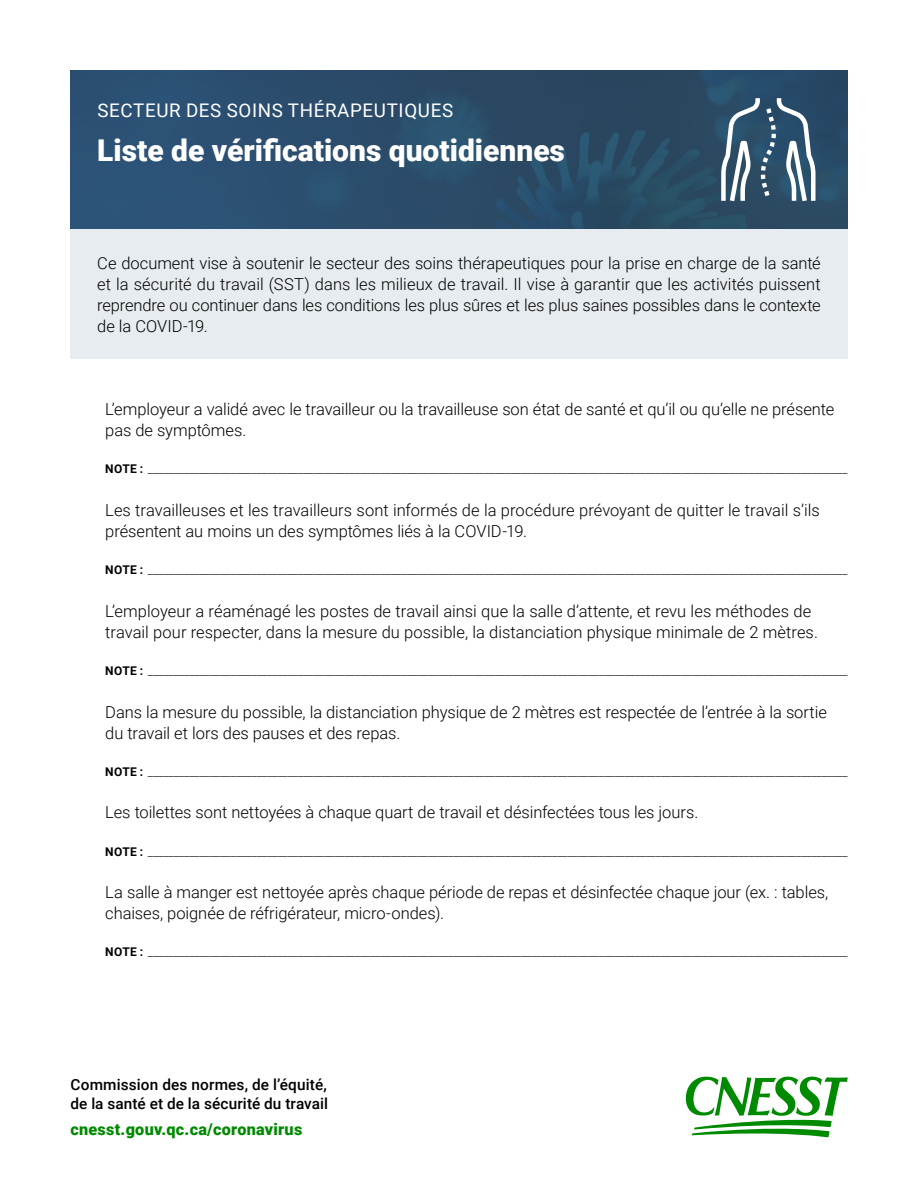
<style>
.page{position:relative;width:918px;height:1188px;background:#fff}
.page>*{position:absolute;margin:0;border:0;box-sizing:border-box;transform-origin:0 0}
.Titre__H1{font:900 30px "Roboto";color:#fff}
.Surtitre__H1{font:18.75px "Roboto";letter-spacing:.035em;color:#fff}
.Texte_courant_à_coch{font:300 16.5px/21px "Roboto";color:#000}
.Texte_courant__P{font:300 16.5px/21px "Roboto";letter-spacing:-.01em;color:#000;text-align:justify}
.t1{font:900 16.2px "Roboto";letter-spacing:.015em;color:#008a00}
.t2{font:500 15.3px "Roboto";letter-spacing:.01em;color:#000}
.Notes__P{font:300 12px "Roboto";color:#000}
.s1{font-weight:700}
</style>
<div class="page">
<img style="left:70px;top:70px;width:778px;height:159px">
<svg style="left:719px;top:94px;width:99px;height:112px"></svg>
<div style="left:70px;top:229px;width:778px;height:130px;background:#e6ecef"></div>
<svg style="left:686px;top:1077px;width:162px;height:60px"></svg>
<h1 class="Surtitre__H1" style="left:98px;top:97px;width:357px">SECTEUR DES SOINS THÉRAPEUTIQUES</h1>
<h1 class="Titre__H1" style="left:97px;top:129px;width:469px">Liste de vérifications quotidiennes</h1>
<p class="Texte_courant__P" style="left:97px;top:252px;width:725px">Ce document vise à soutenir le secteur des soins thérapeutiques pour la prise en charge de la santé et la sécurité du travail (SST) dans les milieux de travail. Il vise à garantir que les activités puissent reprendre ou continuer dans les conditions les plus sûres et les plus saines possibles dans le contexte de la COVID-19.</p>
<p class="Texte_courant_à_coch" style="left:105px;top:398px;width:730px">L’employeur a validé avec le travailleur ou la travailleuse son état de santé et qu’il ou qu’elle ne présente pas de symptômes.</p>
<p class="Notes__P" style="left:105px;top:461px;width:744px"><span class="s1">NOTE :</span> _______________________________________________________________________________________________________________________________________</p>
<p class="Texte_courant_à_coch" style="left:105px;top:499px;width:716px">Les travailleuses et les travailleurs sont informés de la procédure prévoyant de quitter le travail s’ils présentent au moins un des symptômes liés à la COVID-19.</p>
<p class="Notes__P" style="left:105px;top:562px;width:744px"><span class="s1">NOTE :</span> _______________________________________________________________________________________________________________________________________</p>
<p class="Texte_courant_à_coch" style="left:105px;top:600px;width:714px">L’employeur a réaménagé les postes de travail ainsi que la salle d’attente, et revu les méthodes de travail pour respecter, dans la mesure du possible, la distanciation physique minimale de 2 mètres.</p>
<p class="Notes__P" style="left:105px;top:662px;width:744px"><span class="s1">NOTE :</span> _______________________________________________________________________________________________________________________________________</p>
<p class="Texte_courant_à_coch" style="left:105px;top:701px;width:723px">Dans la mesure du possible, la distanciation physique de 2 mètres est respectée de l’entrée à la sortie du travail et lors des pauses et des repas.</p>
<p class="Notes__P" style="left:105px;top:763px;width:744px"><span class="s1">NOTE :</span> _______________________________________________________________________________________________________________________________________</p>
<p class="Texte_courant_à_coch" style="left:105px;top:801px;width:595px">Les toilettes sont nettoyées à chaque quart de travail et désinfectées tous les jours.</p>
<p class="Notes__P" style="left:105px;top:843px;width:744px"><span class="s1">NOTE :</span> _______________________________________________________________________________________________________________________________________</p>
<p class="Texte_courant_à_coch" style="left:105px;top:881px;width:725px">La salle à manger est nettoyée après chaque période de repas et désinfectée chaque jour (ex. : tables, chaises, poignée de réfrigérateur, micro-ondes).</p>
<p class="Notes__P" style="left:105px;top:944px;width:744px"><span class="s1">NOTE :</span> _______________________________________________________________________________________________________________________________________</p>
<p class="t2" style="left:70px;top:1073px;width:258px">Commission des normes, de l’équité,</p>
<p class="t2" style="left:70px;top:1093px;width:259px">de la santé et de la sécurité du travail</p>
<p class="t1" style="left:70px;top:1117px;width:233px">cnesst.gouv.qc.ca/coronavirus</p>
</div>
